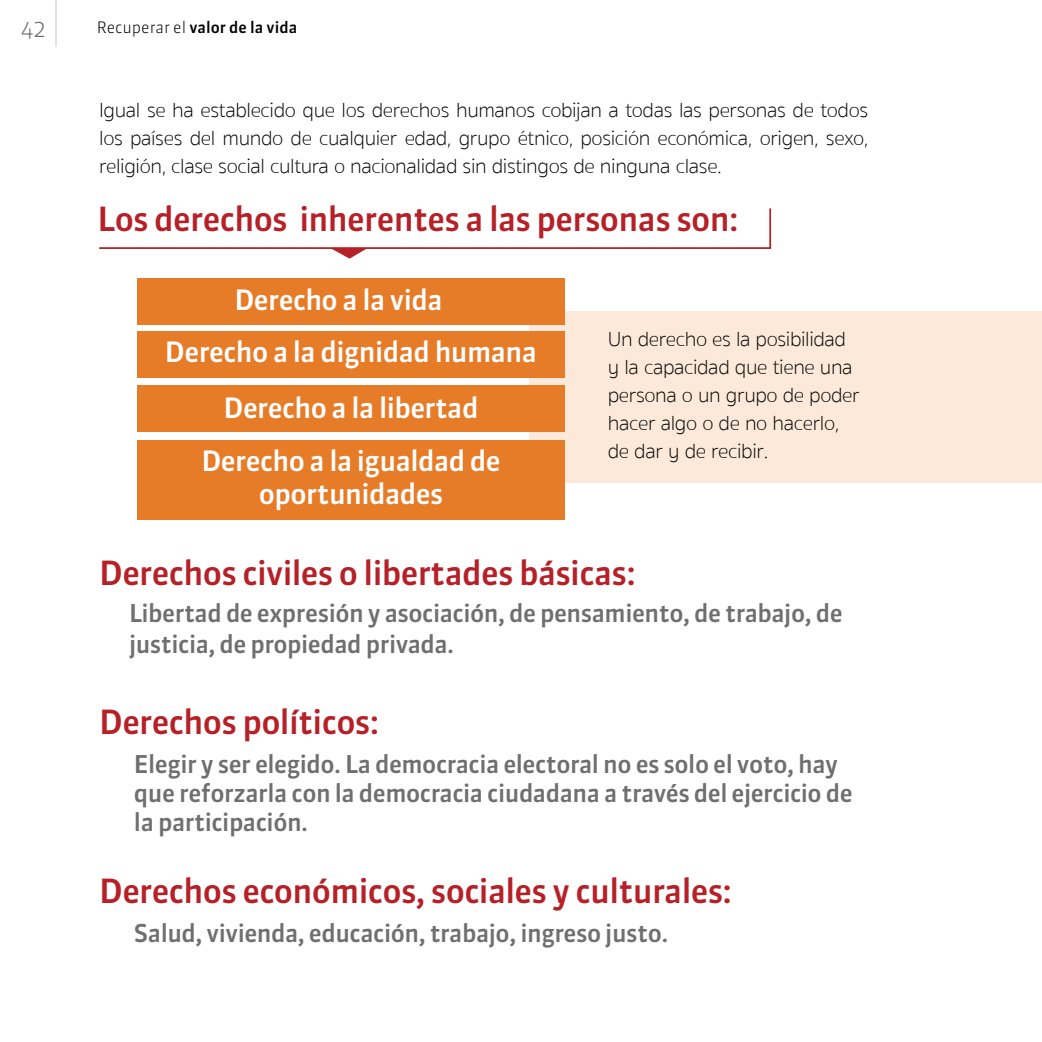
<style>
.page{position:relative;width:1042px;height:1042px;background:#fff}
.page>*{position:absolute;margin:0;border:0;box-sizing:border-box;transform-origin:0 0}
.t1{font:500 33.25px "Sanuk OT";letter-spacing:-.02em;color:#b62027}
.t2{font:500 28px/52.1px "Sanuk OT";letter-spacing:-.02em;color:#fff}
.t3{font:500 24.5px/29.4px "Sanuk OT";letter-spacing:-.02em;color:#706f6f}
.t4{font:300 22.75px "Sanuk OT";color:#706f6f}
.t5{font:100 21px/28px "Sukhumvit Set";letter-spacing:-.02em;color:#000;text-align:justify}
.t6{font:500 15.75px "Sanuk OT";color:#000}
.s1{font-weight:300}
</style>
<div class="page">
<hr style="left:56px;top:0;width:1px;height:47px;background:#c6c6c6">
<div style="left:530px;top:311px;width:512px;height:171px;background:#fce9d9"></div>
<div style="left:137px;top:331px;width:428px;height:46px;background:#e67c28"></div>
<div style="left:137px;top:278px;width:428px;height:46px;background:#e67c28"></div>
<div style="left:137px;top:440px;width:428px;height:80px;background:#e67c28"></div>
<div style="left:137px;top:386px;width:428px;height:46px;background:#e67c28"></div>
<svg style="left:99px;top:208px;width:673px;height:51px"></svg>
<p class="t4" style="left:21px;top:15px;width:26px">42</p>
<p class="t6" style="left:97px;top:18px;width:202px"><span class="s1">Recuperar el</span> valor de la vida</p>
<p class="t5" style="left:99px;top:96px;width:770px">Igual se ha establecido que los derechos humanos cobijan a todas las personas de todos los países del mundo de cualquier edad, grupo étnico, posición económica, origen, sexo, religión, clase social cultura o nacionalidad sin distingos de ninguna clase.</p>
<h1 class="t1" style="left:98px;top:198px;width:642px">Los derechos inherentes a las personas son:</h1>
<h2 class="t2" style="left:165px;top:274px;width:374px;text-indent:69px">Derecho a la vida<br>Derecho a la dignidad humana</h2>
<h2 class="t2" style="left:224px;top:382px;width:256px">Derecho a la libertad</h2>
<h2 class="t2" style="left:201px;top:445px;width:301px;line-height:33.2px;text-align:center">Derecho a la igualdad de oportunidades</h2>
<p class="t5" style="left:608px;top:326px;width:253px;text-align:left">Un derecho es la posibilidad y la capacidad que tiene una persona o un grupo de poder hacer algo o de no hacerlo, de dar y de recibir.</p>
<h1 class="t1" style="left:99px;top:552px;width:538px">Derechos civiles o libertades básicas:</h1>
<p class="t3" style="left:129px;top:597px;width:715px;line-height:31.5px">Libertad de expresión y asociación, de pensamiento, de trabajo, de justicia, de propiedad privada.</p>
<h1 class="t1" style="left:99px;top:701px;width:281px">Derechos políticos:</h1>
<p class="t3" style="left:134px;top:749px;width:720px">Elegir y ser elegido. La democracia electoral no es solo el voto, hay que reforzarla con la democracia ciudadana a través del ejercicio de la participación.</p>
<h1 class="t1" style="left:99px;top:870px;width:634px">Derechos económicos, sociales y culturales:</h1>
<p class="t3" style="left:134px;top:919px;width:536px">Salud, vivienda, educación, trabajo, ingreso justo.</p>
</div>
